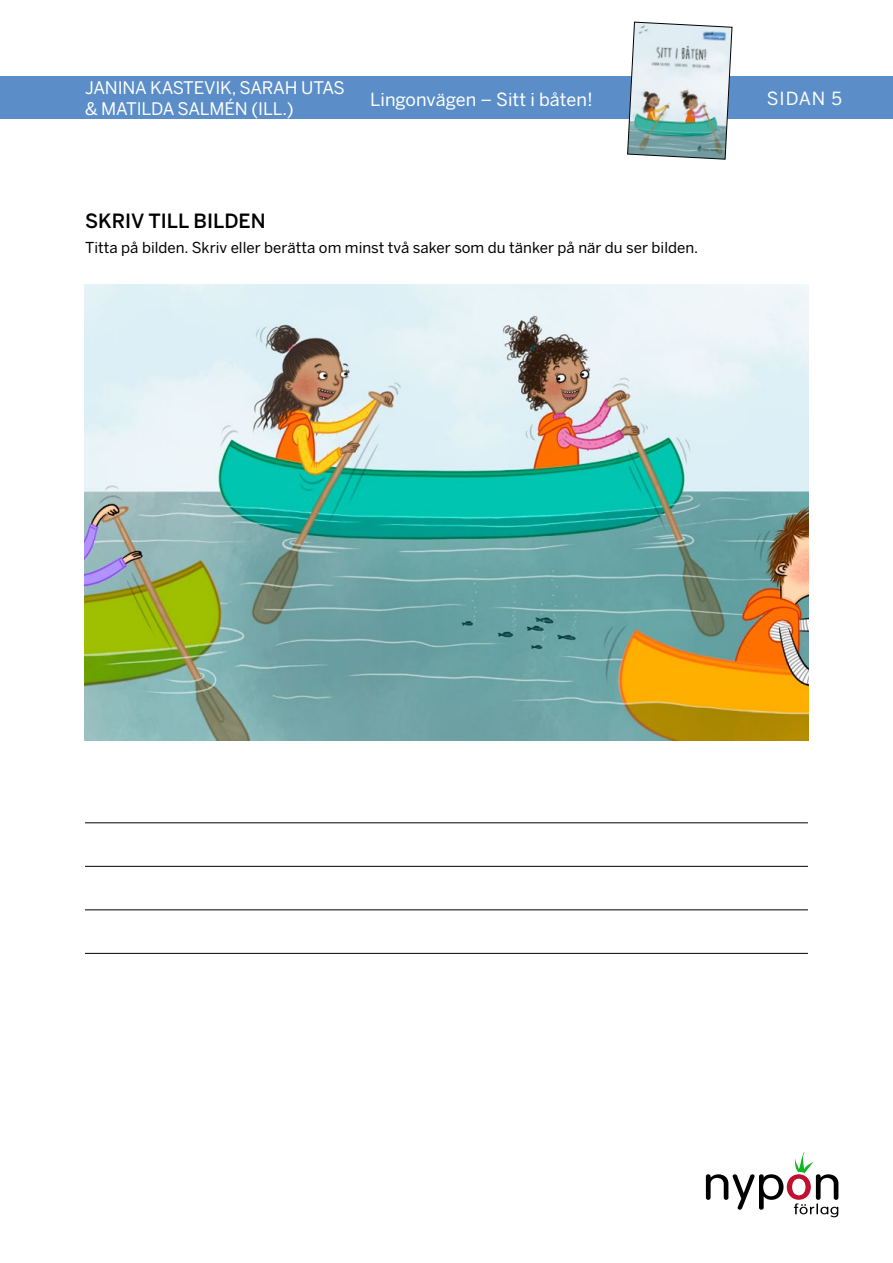
<style>
.page{position:relative;width:893px;height:1263px;background:#fff}
.page>*{position:absolute;margin:0;border:0;box-sizing:border-box;transform-origin:0 0}
.t1{font:500 19.5px "Benton Sans";color:#000}
.t2{font:18px "Benton Sans";color:#fff}
.t3{font:17.25px/21.6px "Benton Sans";letter-spacing:-.01em;color:#fff}
.t4{font:15px "Benton Sans";color:#000}
</style>
<div class="page">
<div style="left:0;top:77px;width:893px;height:42px;background:#5b8ec9"></div>
<img style="left:627px;top:21px;width:106px;height:139px">
<svg style="left:706px;top:1152px;width:132px;height:65px"></svg>
<hr style="left:85px;top:822px;width:723px;height:1px;background:#000">
<hr style="left:85px;top:866px;width:723px;height:1px;background:#000">
<hr style="left:85px;top:909px;width:723px;height:1px;background:#000">
<hr style="left:85px;top:953px;width:723px;height:1px;background:#000">
<img style="left:85px;top:285px;width:723px;height:456px">
<p class="t3" style="left:85px;top:77px;width:261px">JANINA KASTEVIK, SARAH UTAS &amp; MATILDA SALMÉN (ILL.)</p>
<p class="t2" style="left:370px;top:89px;width:224px">Lingonvägen – Sitt i båten!</p>
<p class="t2" style="left:767px;top:88px;width:77px">SIDAN 5</p>
<h1 class="t1" style="left:85px;top:210px;width:182px">SKRIV TILL BILDEN</h1>
<p class="t4" style="left:85px;top:239px;width:615px">Titta på bilden. Skriv eller berätta om minst två saker som du tänker på när du ser bilden.</p>
</div>
